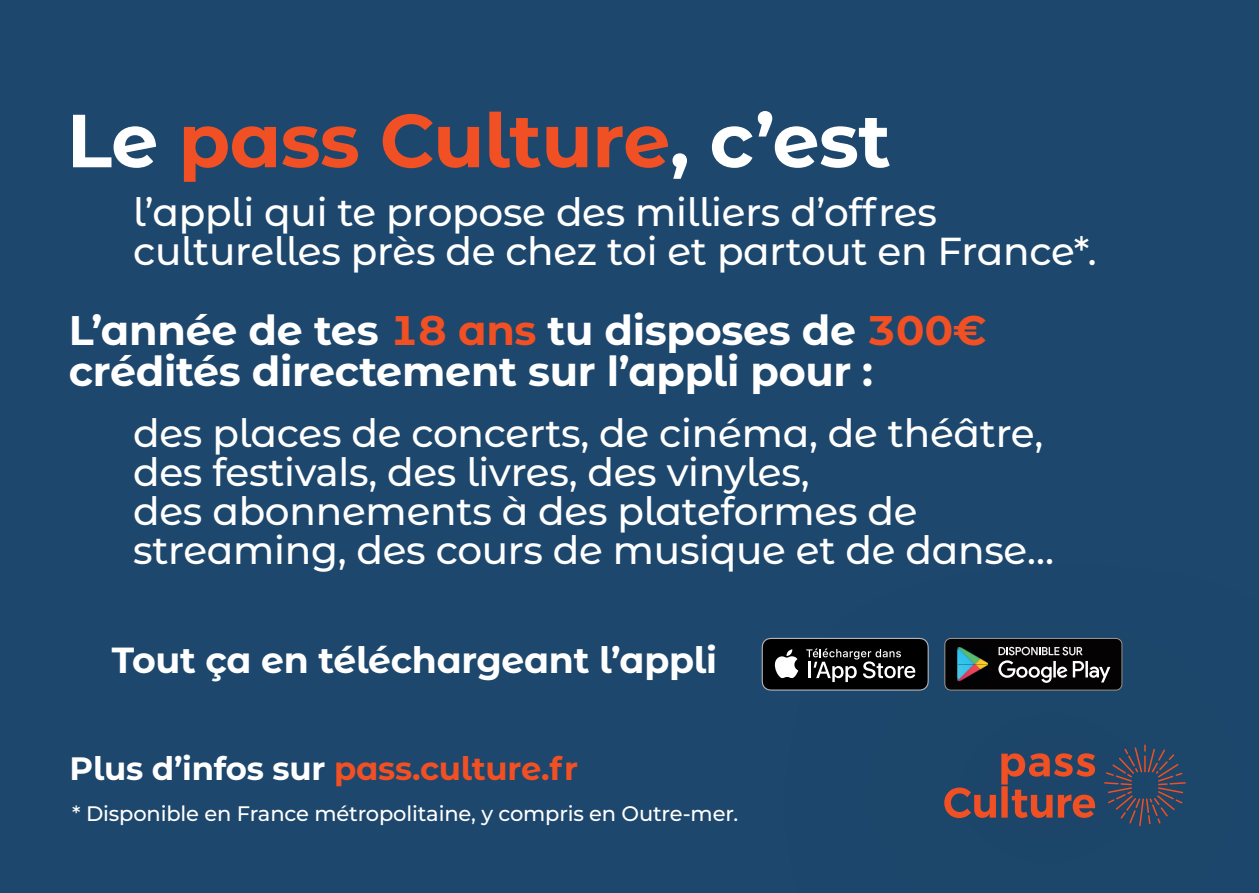
<style>
.page{position:relative;width:1259px;height:893px;background:#1d476c}
.page>*{position:absolute;margin:0;border:0;box-sizing:border-box;transform-origin:0 0}
.t1{font:700 75px "Montserrat";letter-spacing:-.01em;color:#f05023}
.t2{font:700 41.4px/41.4px "Montserrat";letter-spacing:-.01em;color:#fff}
.t3{font:500 39px/39px "Montserrat";letter-spacing:-.01em;color:#fff}
.t4{font:700 36.3px "Montserrat";letter-spacing:-.01em;color:#fff}
.t5{font:700 32.4px "Montserrat";letter-spacing:-.01em;color:#f05023}
.t6{font:500 21px "Montserrat";letter-spacing:-.01em;color:#fff}
.s1{color:#fff}
.s2{color:#f05023}
</style>
<div class="page">
<svg style="left:944px;top:753px;width:151px;height:65px"></svg>
<svg style="left:1104px;top:744px;width:81px;height:82px"></svg>
<svg style="left:761px;top:638px;width:167px;height:53px;background:#303031"></svg>
<svg style="left:944px;top:638px;width:178px;height:53px;background:#2c2d2f"></svg>
<h1 class="t1" style="left:67px;top:87px;width:825px"><span class="s1">Le</span> pass Culture<span class="s1">, c’est</span></h1>
<p class="t3" style="left:133px;top:191px;width:965px">l’appli qui te propose des milliers d’offres culturelles près de chez toi et partout en France*.</p>
<p class="t2" style="left:69px;top:307px;width:919px">L’année de tes <span class="s2">18 ans</span> tu disposes de <span class="s2">300€ </span>crédités directement sur l’appli pour :</p>
<p class="t3" style="left:133px;top:412px;width:922px">des places de concerts, de cinéma, de théâtre, des festivals, des livres, des vinyles,<br>des abonnements à des plateformes de streaming, des cours de musique et de danse…</p>
<p class="t4" style="left:112px;top:634px;width:607px">Tout ça en téléchargeant l’appli</p>
<p class="t5" style="left:70px;top:745px;width:510px"><span class="s1">Plus d’infos sur</span> pass.culture.fr</p>
<p class="t6" style="left:72px;top:799px;width:667px">* Disponible en France métropolitaine, y compris en Outre-mer.</p>
</div>
